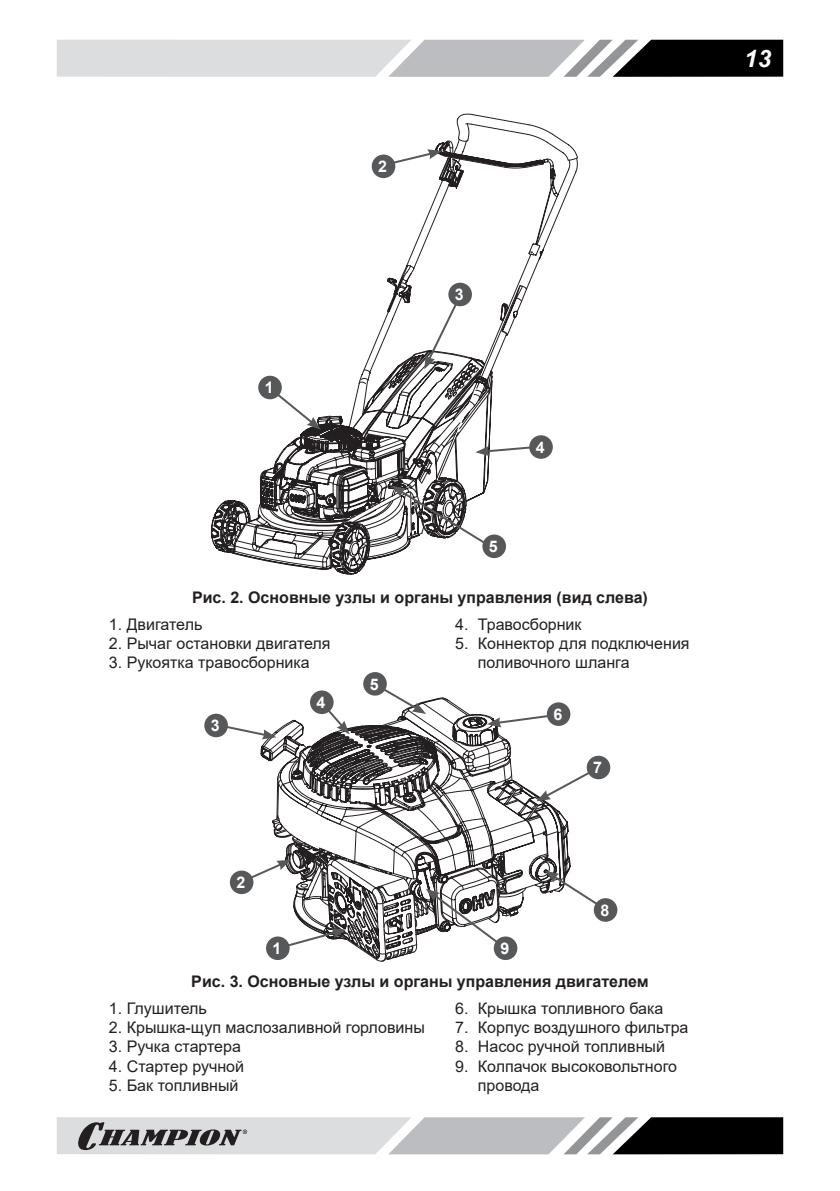
<style>
.page{position:relative;width:840px;height:1191px;background:#fff}
.page>*{position:absolute;margin:0;border:0;box-sizing:border-box;transform-origin:0 0}
.t1{font:italic 700 24px "Arial";color:#fff}
.t2{font:16px/19.2px "Arial";color:#231f20}
.РИСУНОК{font:700 16px "Arial";color:#231f20}
.Цифра{font:700 16px "Arial";color:#fff}
</style>
<div class="page">
<svg style="left:453px;top:40px;width:329px;height:37px;background:#6c6c6d"></svg>
<svg style="left:568px;top:1117px;width:214px;height:37px"></svg>
<svg style="left:57px;top:39px;width:396px;height:38px;background:#dadbdd"></svg>
<svg style="left:57px;top:728px;width:203px;height:427px"></svg>
<svg style="left:260px;top:1117px;width:308px;height:38px;background:#cecfd1"></svg>
<svg style="left:299px;top:1117px;width:216px;height:38px;background:#cfd0d2"></svg>
<svg style="left:210px;top:123px;width:346px;height:452px"></svg>
<div style="left:448px;top:283px;width:23px;height:23px;background:#57585a;border-radius:50%"></div>
<div style="left:371px;top:154px;width:24px;height:24px;background:#57585a;border-radius:50%"></div>
<div style="left:258px;top:376px;width:24px;height:23px;background:#57585a;border-radius:50%"></div>
<div style="left:482px;top:534px;width:23px;height:24px;background:#57585a;border-radius:50%"></div>
<div style="left:529px;top:435px;width:23px;height:24px;background:#57585a;border-radius:50%"></div>
<svg style="left:211px;top:681px;width:398px;height:281px"></svg>
<div style="left:546px;top:702px;width:24px;height:24px;background:#57585a;border-radius:50%"></div>
<div style="left:593px;top:898px;width:24px;height:23px;background:#57585a;border-radius:50%"></div>
<div style="left:586px;top:755px;width:24px;height:24px;background:#57585a;border-radius:50%"></div>
<div style="left:204px;top:713px;width:24px;height:24px;background:#57585a;border-radius:50%"></div>
<div style="left:230px;top:870px;width:23px;height:24px;background:#57585a;border-radius:50%"></div>
<div style="left:266px;top:936px;width:23px;height:24px;background:#57585a;border-radius:50%"></div>
<div style="left:363px;top:672px;width:23px;height:23px;background:#57585a;border-radius:50%"></div>
<div style="left:310px;top:690px;width:23px;height:24px;background:#57585a;border-radius:50%"></div>
<div style="left:493px;top:936px;width:24px;height:24px;background:#57585a;border-radius:50%"></div>
<p class="Цифра" style="left:265px;top:376px;width:10px">1</p>
<p class="Цифра" style="left:378px;top:155px;width:10px">2</p>
<p class="Цифра" style="left:454px;top:283px;width:10px">3</p>
<p class="Цифра" style="left:488px;top:535px;width:10px">5</p>
<p class="Цифра" style="left:535px;top:436px;width:10px">4</p>
<p class="РИСУНОК" style="left:192px;top:586px;width:457px">Рис. 2. Основные узлы и органы управления (вид слева)</p>
<p class="t2" style="left:109px;top:614px;width:95px">1. Двигатель</p>
<p class="t2" style="left:109px;top:633px;width:223px">2. Рычаг остановки двигателя</p>
<p class="t2" style="left:109px;top:653px;width:202px">3. Рукоятка травосборника</p>
<p class="t2" style="left:455px;top:614px;width:128px">4. Травосборник</p>
<p class="t2" style="left:477px;top:633px;width:213px;text-indent:-23px">5. Коннектор для подключения поливочного шланга</p>
<p class="Цифра" style="left:211px;top:714px;width:10px">3</p>
<p class="Цифра" style="left:316px;top:691px;width:10px">4</p>
<p class="Цифра" style="left:369px;top:673px;width:10px">5</p>
<p class="Цифра" style="left:236px;top:871px;width:10px">2</p>
<p class="Цифра" style="left:272px;top:937px;width:10px">1</p>
<p class="Цифра" style="left:553px;top:703px;width:10px">6</p>
<p class="Цифра" style="left:593px;top:756px;width:10px">7</p>
<p class="Цифра" style="left:500px;top:937px;width:10px">9</p>
<p class="Цифра" style="left:600px;top:899px;width:10px">8</p>
<p class="РИСУНОК" style="left:191px;top:970px;width:458px">Рис. 3. Основные узлы и органы управления двигателем</p>
<p class="t2" style="left:109px;top:998px;width:99px">1. Глушитель</p>
<p class="t2" style="left:109px;top:1018px;width:317px">2. Крышка-щуп маслозаливной горловины</p>
<p class="t2" style="left:109px;top:1037px;width:133px">3. Ручка стартера</p>
<p class="t2" style="left:109px;top:1056px;width:137px">4. Стартер ручной</p>
<p class="t2" style="left:109px;top:1075px;width:131px">5. Бак топливный</p>
<p class="t2" style="left:455px;top:998px;width:209px">6. Крышка топливного бака</p>
<p class="t2" style="left:455px;top:1018px;width:235px">7. Корпус воздушного фильтра</p>
<p class="t2" style="left:455px;top:1037px;width:211px">8. Насос ручной топливный</p>
<p class="t2" style="left:477px;top:1056px;width:200px;text-indent:-23px">9. Колпачок высоковольтного провода</p>
<h1 class="t1" style="left:743px;top:42px;width:28px">13</h1>
</div>
